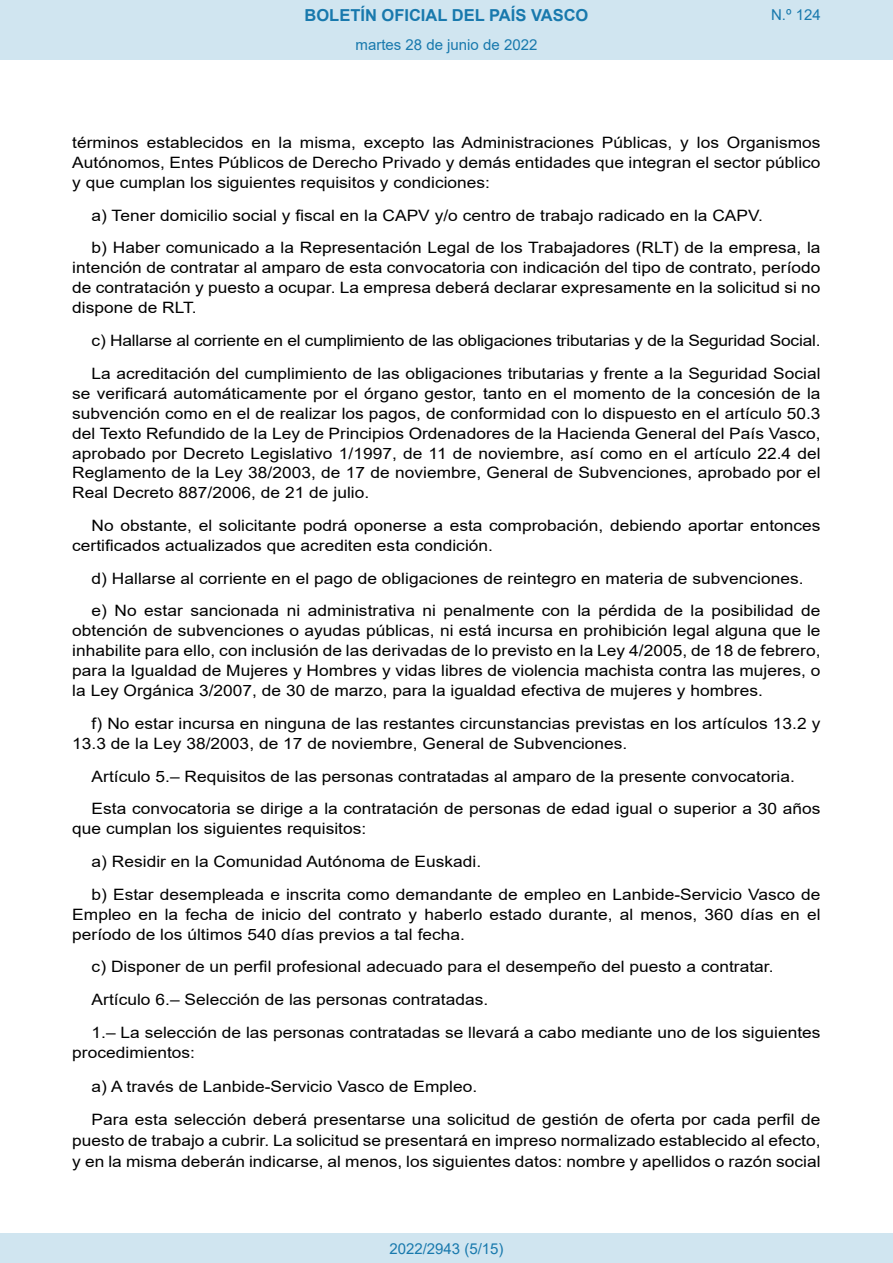
<style>
.page{position:relative;width:893px;height:1263px;background:#fff}
.page>*{position:absolute;margin:0;border:0;box-sizing:border-box;transform-origin:0 0}
.t1{font:700 16.5px "Arial";color:#1879ad}
.BOPVDetalle{font:15.6px/20px "Arial";color:#000;text-align:justify;scale:1.11 1}
.Paginacion_Centro{font:15px "Arial";color:#1879ad}
</style>
<div class="page">
<div style="left:0;top:0;width:893px;height:60px;background:#d0e5f0"></div>
<div style="left:0;top:1233px;width:893px;height:30px;background:#d0e5f0"></div>
<p class="t1" style="left:305px;top:3px;width:285px">BOLETÍN OFICIAL DEL PAÍS VASCO</p>
<p class="Paginacion_Centro" style="left:356px;top:35px;width:183px">martes 28 de junio de 2022</p>
<p class="Paginacion_Centro" style="left:771px;top:5px;width:51px">N.º 124</p>
<p class="BOPVDetalle" style="left:72px;top:133px;width:676px">términos establecidos en la misma, excepto las Administraciones Públicas, y los Organismos Autónomos, Entes Públicos de Derecho Privado y demás entidades que integran el sector público y que cumplan los siguientes requisitos y condiciones:</p>
<p class="BOPVDetalle" style="left:92px;top:205px;width:606px">a) Tener domicilio social y fiscal en la CAPV y/o centro de trabajo radicado en la CAPV.</p>
<p class="BOPVDetalle" style="left:72px;top:238px;width:676px;text-indent:19px">b) Haber comunicado a la Representación Legal de los Trabajadores (RLT) de la empresa, la intención de contratar al amparo de esta convocatoria con indicación del tipo de contrato, período de contratación y puesto a ocupar. La empresa deberá declarar expresamente en la solicitud si no dispone de RLT.</p>
<p class="BOPVDetalle" style="left:92px;top:330px;width:658px">c) Hallarse al corriente en el cumplimiento de las obligaciones tributarias y de la Seguridad Social.</p>
<p class="BOPVDetalle" style="left:72px;top:363px;width:676px;text-indent:19px">La acreditación del cumplimiento de las obligaciones tributarias y frente a la Seguridad Social se verificará automáticamente por el órgano gestor, tanto en el momento de la concesión de la subvención como en el de realizar los pagos, de conformidad con lo dispuesto en el artículo 50.3 del Texto Refundido de la Ley de Principios Ordenadores de la Hacienda General del País Vasco, aprobado por Decreto Legislativo 1/1997, de 11 de noviembre, así como en el artículo 22.4 del Reglamento de la Ley 38/2003, de 17 de noviembre, General de Subvenciones, aprobado por el Real Decreto 887/2006, de 21 de julio.</p>
<p class="BOPVDetalle" style="left:72px;top:516px;width:676px;text-indent:19px">No obstante, el solicitante podrá oponerse a esta comprobación, debiendo aportar entonces certificados actualizados que acrediten esta condición.</p>
<p class="BOPVDetalle" style="left:92px;top:568px;width:643px">d) Hallarse al corriente en el pago de obligaciones de reintegro en materia de subvenciones.</p>
<p class="BOPVDetalle" style="left:72px;top:601px;width:676px;text-indent:19px">e) No estar sancionada ni administrativa ni penalmente con la pérdida de la posibilidad de obtención de subvenciones o ayudas públicas, ni está incursa en prohibición legal alguna que le inhabilite para ello, con inclusión de las derivadas de lo previsto en la Ley 4/2005, de 18 de febrero, para la Igualdad de Mujeres y Hombres y vidas libres de violencia machista contra las mujeres, o la Ley Orgánica 3/2007, de 30 de marzo, para la igualdad efectiva de mujeres y hombres.</p>
<p class="BOPVDetalle" style="left:72px;top:713px;width:676px;text-indent:19px">f) No estar incursa en ninguna de las restantes circunstancias previstas en los artículos 13.2 y<br>13.3 de la Ley 38/2003, de 17 de noviembre, General de Subvenciones.</p>
<p class="BOPVDetalle" style="left:92px;top:766px;width:635px">Artículo 5.– Requisitos de las personas contratadas al amparo de la presente convocatoria.</p>
<p class="BOPVDetalle" style="left:72px;top:799px;width:676px;text-indent:19px">Esta convocatoria se dirige a la contratación de personas de edad igual o superior a 30 años que cumplan los siguientes requisitos:</p>
<p class="BOPVDetalle" style="left:92px;top:851px;width:353px">a) Residir en la Comunidad Autónoma de Euskadi.</p>
<p class="BOPVDetalle" style="left:72px;top:884px;width:676px;text-indent:19px">b) Estar desempleada e inscrita como demandante de empleo en Lanbide-Servicio Vasco de Empleo en la fecha de inicio del contrato y haberlo estado durante, al menos, 360 días en el período de los últimos 540 días previos a tal fecha.</p>
<p class="BOPVDetalle" style="left:92px;top:957px;width:616px">c) Disponer de un perfil profesional adecuado para el desempeño del puesto a contratar.</p>
<p class="BOPVDetalle" style="left:92px;top:989px;width:359px">Artículo 6.– Selección de las personas contratadas.</p>
<p class="BOPVDetalle" style="left:72px;top:1022px;width:676px;text-indent:19px">1.– La selección de las personas contratadas se llevará a cabo mediante uno de los siguientes procedimientos:</p>
<p class="BOPVDetalle" style="left:92px;top:1076px;width:349px">a) A través de Lanbide-Servicio Vasco de Empleo.</p>
<p class="BOPVDetalle" style="left:72px;top:1109px;width:676px;line-height:21px;text-indent:19px">Para esta selección deberá presentarse una solicitud de gestión de oferta por cada perfil de puesto de trabajo a cubrir. La solicitud se presentará en impreso normalizado establecido al efecto, y en la misma deberán indicarse, al menos, los siguientes datos: nombre y apellidos o razón social</p>
<p class="Paginacion_Centro" style="left:389px;top:1238px;width:116px">2022/2943 (5/15)</p>
</div>
